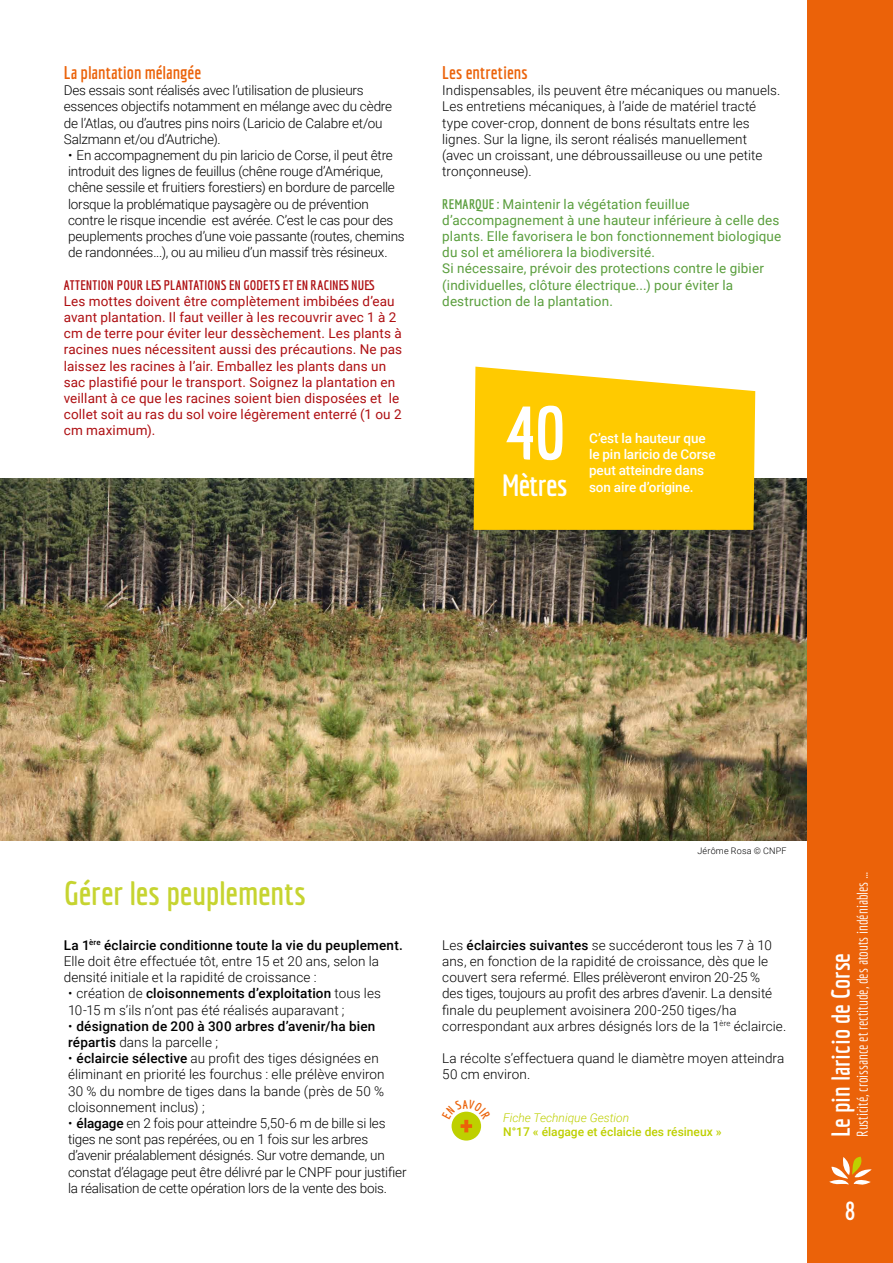
<style>
.page{position:relative;width:893px;height:1263px;background:#fff}
.page>*{position:absolute;margin:0;border:0;box-sizing:border-box;transform-origin:0 0}
.t1{font:700 75px "Economica";color:#fff}
.t2{font:700 33px "Economica";color:#c6d430}
.t3{font:700 30px "Economica";letter-spacing:-.015em;color:#fff}
.t4{font:700 25.5px "Economica";color:#fff}
.t5{font:700 18px "Economica";color:#eb6209}
.t6{font:15px "Economica";color:#fff}
.t7{font:300 13.5px/16.2px "Roboto";letter-spacing:-.01em;color:#000}
.t8{font:13.5px/16.2px "Roboto";letter-spacing:.01em;color:#ae0f12}
.t9{font:13.5px/16.2px "Roboto";letter-spacing:.01em;color:#5a9e3d}
.t10{font:500 13.5px/16.2px "Roboto";letter-spacing:-.01em;color:#fff}
.t11{font:500 13.5px/16.2px "Roboto";letter-spacing:.01em;color:#000}
.t12{font:700 13.5px "Economica";letter-spacing:.025em;color:#ae0f12}
.t13{font:500 12px "Roboto";color:#bed000}
.t14{font:italic 300 12px "Roboto";color:#bed000}
.t15{font:300 9px "Roboto";letter-spacing:.025em;color:#000}
.s1{font-family:"Economica";font-weight:700}
.s2{font-weight:500}
.s3{font-weight:300}
</style>
<div class="page">
<img style="left:0;top:478px;width:808px;height:362px">
<svg style="left:474px;top:367px;width:281px;height:163px;background:#fecd13"></svg>
<div style="left:808px;top:0;width:85px;height:1263px;background:#eb6209"></div>
<svg style="left:829px;top:1157px;width:43px;height:28px"></svg>
<div style="left:452px;top:1112px;width:29px;height:28px;background:#bed000;border-radius:50%"></div>
<svg style="left:451px;top:1111px;width:31px;height:21px"></svg>
<h3 class="t5" style="left:64px;top:62px;width:139px">La plantation mélangée</h3>
<p class="t7" style="left:64px;top:82px;width:330px">Des essais sont réalisés avec l’utilisation de plusieurs essences objectifs notamment en mélange avec du cèdre de l’Atlas, ou d’autres pins noirs (Laricio de Calabre et/ou Salzmann et/ou d’Autriche).</p>
<p class="t7" style="left:68px;top:147px;width:338px">• En accompagnement du pin laricio de Corse, il peut être introduit des lignes de feuillus (chêne rouge d’Amérique, chêne sessile et fruitiers forestiers) en bordure de parcelle lorsque la problématique paysagère ou de prévention contre le risque incendie est avérée. C’est le cas pour des peuplements proches d’une voie passante (routes, chemins de randonnées...), ou au milieu d’un massif très résineux.</p>
<p class="t12" style="left:64px;top:277px;width:312px">ATTENTION POUR LES PLANTATIONS EN GODETS ET EN RACINES NUES</p>
<p class="t8" style="left:64px;top:292px;width:340px">Les mottes doivent être complètement imbibées d’eau avant plantation. Il faut veiller à les recouvrir avec 1 à 2 cm de terre pour éviter leur dessèchement. Les plants à racines nues nécessitent aussi des précautions. Ne pas laissez les racines à l’air. Emballez les plants dans un sac plastifié pour le transport. Soignez la plantation en veillant à ce que les racines soient bien disposées et le collet soit au ras du sol voire légèrement enterré (1 ou 2 cm maximum).</p>
<h3 class="t5" style="left:442px;top:62px;width:87px">Les entretiens</h3>
<p class="t7" style="left:442px;top:82px;width:340px">Indispensables, ils peuvent être mécaniques ou manuels.<br>Les entretiens mécaniques, à l’aide de matériel tracté type cover-crop, donnent de bons résultats entre les lignes. Sur la ligne, ils seront réalisés manuellement (avec un croissant, une débroussailleuse ou une petite tronçonneuse).</p>
<p class="t9" style="left:442px;top:195px;width:341px"><span class="s1">REMARQUE :</span> Maintenir la végétation feuillue d’accompagnement à une hauteur inférieure à celle des plants. Elle favorisera le bon fonctionnement biologique du sol et améliorera la biodiversité.<br>Si nécessaire, prévoir des protections contre le gibier (individuelles, clôture électrique...) pour éviter la destruction de la plantation.</p>
<h1 class="t1" style="left:505px;top:389px;width:60px">40</h1>
<h3 class="t3" style="left:502px;top:467px;width:67px">Mètres</h3>
<p class="t10" style="left:589px;top:430px;width:128px">C’est la hauteur que le pin laricio de Corse peut atteindre dans son aire d’origine.</p>
<h2 class="t2" style="left:64px;top:874px;width:244px">Gérer les peuplements</h2>
<p class="t7" style="left:64px;top:936px;width:341px"><span class="s2">La 1</span><sup>ère</sup> <span class="s2">éclaircie conditionne toute la vie du peuplement.<br></span>Elle doit être effectuée tôt, entre 15 et 20 ans, selon la densité initiale et la rapidité de croissance :</p>
<p class="t7" style="left:68px;top:985px;width:314px">• création de <span class="s2">cloisonnements d’exploitation</span> tous les<br>10-15 m s’ils n’ont pas été réalisés auparavant ;</p>
<p class="t11" style="left:68px;top:1017px;width:309px"><span class="s3">•</span> désignation de 200 à 300 arbres d’avenir/ha bien répartis <span class="s3">dans la parcelle ;</span></p>
<p class="t7" style="left:68px;top:1050px;width:318px">• <span class="s2">éclaircie sélective</span> au profit des tiges désignées en éliminant en priorité les fourchus : elle prélève environ 30 % du nombre de tiges dans la bande (près de 50 % cloisonnement inclus) ;</p>
<p class="t7" style="left:68px;top:1115px;width:340px">• <span class="s2">élagage</span> en 2 fois pour atteindre 5,50-6 m de bille si les tiges ne sont pas repérées, ou en 1 fois sur les arbres d’avenir préalablement désignés. Sur votre demande, un constat d’élagage peut être délivré par le CNPF pour justifier la réalisation de cette opération lors de la vente des bois.</p>
<p class="t15" style="left:697px;top:844px;width:91px">Jérôme Rosa © CNPF</p>
<p class="t7" style="left:442px;top:936px;width:346px">Les <span class="s2">éclaircies suivantes</span> se succéderont tous les 7 à 10 ans, en fonction de la rapidité de croissance, dès que le couvert sera refermé. Elles prélèveront environ 20-25 %<br>des tiges, toujours au profit des arbres d’avenir. La densité finale du peuplement avoisinera 200-250 tiges/ha correspondant aux arbres désignés lors de la 1<sup>ère</sup> éclaircie.</p>
<p class="t7" style="left:442px;top:1050px;width:344px">La récolte s’effectuera quand le diamètre moyen atteindra<br>50 cm environ.</p>
<p class="t14" style="left:503px;top:1109px;width:128px">Fiche Technique Gestion</p>
<p class="t13" style="left:503px;top:1123px;width:220px">N°17 « élagage et éclaicie des résineux »</p>
<p class="t6" style="left:854px;top:1137px;width:267px;rotate:-90deg">Rusticité, croissance et rectitude, des atouts indéniables …</p>
<h3 class="t4" style="left:826px;top:1137px;width:185px;rotate:-90deg">Le pin laricio de Corse</h3>
<h3 class="t4" style="left:845px;top:1196px;width:12px">8</h3>
</div>
